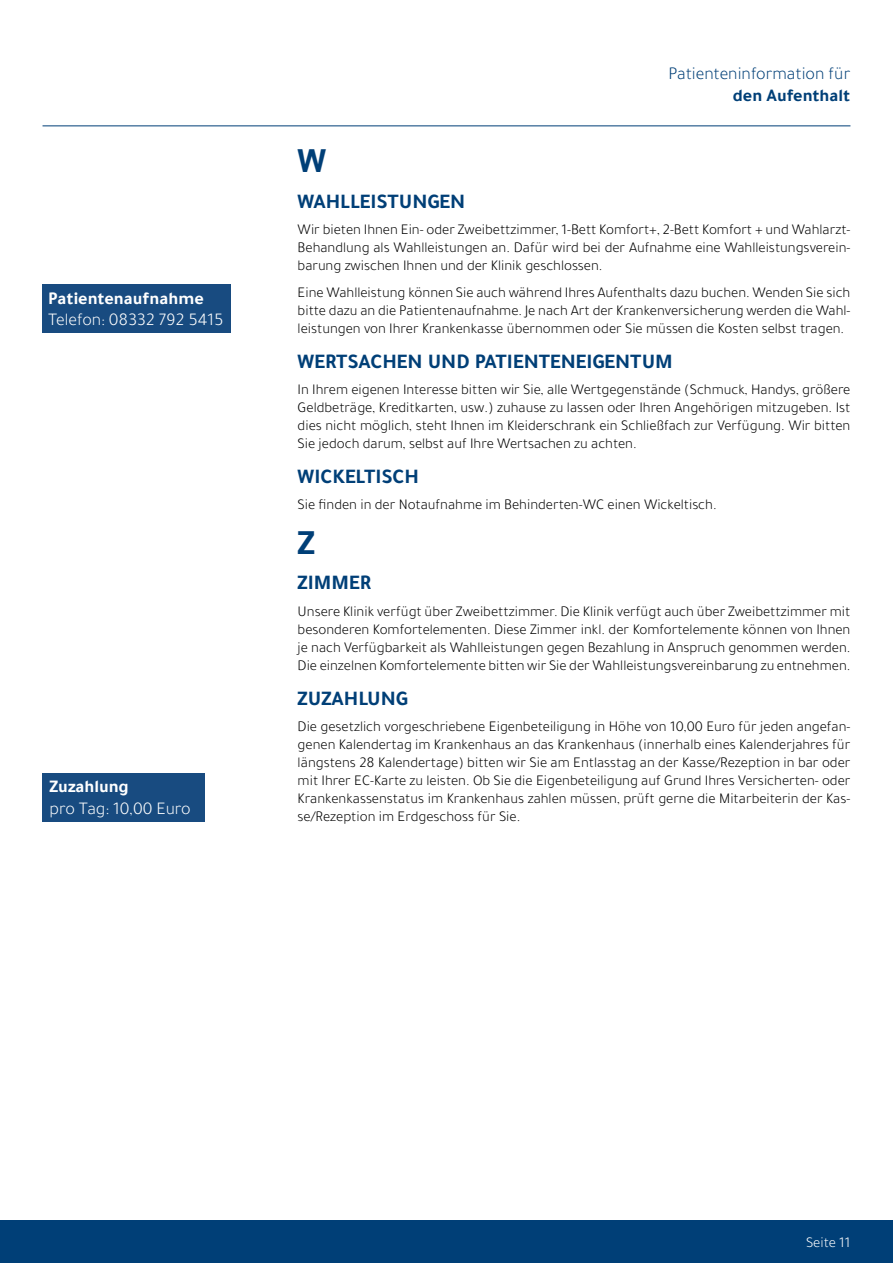
<style>
.page{position:relative;width:893px;height:1263px;background:#fff}
.page>*{position:absolute;margin:0;border:0;box-sizing:border-box;transform-origin:0 0}
.t1{font:700 36px "Tajawal";color:#003f77}
.t2{font:700 21px "Tajawal";color:#003f77}
.t3{font:300 18px "Tajawal";color:#fff}
.t4{font:700 18px "Tajawal";color:#fff}
.t5{font:300 18px "Tajawal";color:#003f77}
.t6{font:700 18px "Tajawal";color:#003f77}
.t7{font:300 15px/18px "Tajawal";color:#000;text-align:justify}
.t8{font:300 15px "Tajawal";color:#fff}
</style>
<div class="page">
<hr style="left:43px;top:125px;width:807px;height:1px;background:#003f77">
<div style="left:0;top:1220px;width:893px;height:43px;background:#003f77"></div>
<div style="left:43px;top:285px;width:188px;height:48px;background:#184b80"></div>
<div style="left:43px;top:773px;width:162px;height:48px;background:#184b80"></div>
<p class="t4" style="left:48px;top:284px;width:157px">Patientenaufnahme</p>
<p class="t3" style="left:48px;top:308px;width:177px">Telefon: 08332 792 5415</p>
<p class="t4" style="left:50px;top:773px;width:81px">Zuzahlung</p>
<p class="t3" style="left:50px;top:796px;width:143px">pro Tag: 10,00 Euro</p>
<h1 class="t1" style="left:298px;top:134px;width:30px">W</h1>
<p class="t5" style="left:668px;top:61px;width:184px">Patienteninformation für</p>
<p class="t6" style="left:733px;top:81px;width:119px">den Aufenthalt</p>
<h2 class="t2" style="left:298px;top:185px;width:169px">WAHLLEISTUNGEN</h2>
<p class="t7" style="left:298px;top:221px;width:554px">Wir bieten Ihnen Ein- oder Zweibettzimmer, 1-Bett Komfort+, 2-Bett Komfort + und Wahlarzt-Behandlung als Wahlleistungen an. Dafür wird bei der Aufnahme eine Wahlleistungsverein&shy;barung zwischen Ihnen und der Klinik geschlossen.</p>
<p class="t7" style="left:298px;top:283px;width:554px">Eine Wahlleistung können Sie auch während Ihres Aufenthalts dazu buchen. Wenden Sie sich bitte dazu an die Patientenaufnahme. Je nach Art der Krankenversicherung werden die Wahl&shy;leistungen von Ihrer Krankenkasse übernommen oder Sie müssen die Kosten selbst tragen.</p>
<h2 class="t2" style="left:298px;top:345px;width:377px">WERTSACHEN UND PATIENTENEIGENTUM</h2>
<p class="t7" style="left:298px;top:380px;width:554px">In Ihrem eigenen Interesse bitten wir Sie, alle Wertgegenstände (Schmuck, Handys, größere Geldbeträge, Kreditkarten, usw.) zuhause zu lassen oder Ihren Angehörigen mitzugeben. Ist dies nicht möglich, steht Ihnen im Kleiderschrank ein Schließfach zur Verfügung. Wir bitten Sie jedoch darum, selbst auf Ihre Wertsachen zu achten.</p>
<h2 class="t2" style="left:298px;top:460px;width:123px">WICKELTISCH</h2>
<p class="t7" style="left:298px;top:496px;width:420px">Sie finden in der Notaufnahme im Behinderten-WC einen Wickeltisch.</p>
<h1 class="t1" style="left:298px;top:515px;width:19px">Z</h1>
<h2 class="t2" style="left:298px;top:567px;width:75px">ZIMMER</h2>
<p class="t7" style="left:298px;top:602px;width:554px">Unsere Klinik verfügt über Zweibettzimmer. Die Klinik verfügt auch über Zweibettzimmer mit besonderen Komfortelementen. Diese Zimmer inkl. der Komfortelemente können von Ihnen je nach Verfügbarkeit als Wahlleistungen gegen Bezahlung in Anspruch genommen werden.<br>Die einzelnen Komfortelemente bitten wir Sie der Wahlleistungsvereinbarung zu entnehmen.</p>
<h2 class="t2" style="left:298px;top:682px;width:112px">ZUZAHLUNG</h2>
<p class="t7" style="left:298px;top:718px;width:554px">Die gesetzlich vorgeschriebene Eigenbeteiligung in Höhe von 10,00 Euro für jeden angefan&shy;genen Kalendertag im Krankenhaus an das Krankenhaus (innerhalb eines Kalenderjahres für längstens 28 Kalendertage) bitten wir Sie am Entlasstag an der Kasse/Rezeption in bar oder mit Ihrer EC-Karte zu leisten. Ob Sie die Eigenbeteiligung auf Grund Ihres Versicherten- oder Krankenkassenstatus im Krankenhaus zahlen müssen, prüft gerne die Mitarbeiterin der Kas&shy;se/Rezeption im Erdgeschoss für Sie.</p>
<p class="t8" style="left:806px;top:1232px;width:46px">Seite 11</p>
</div>
